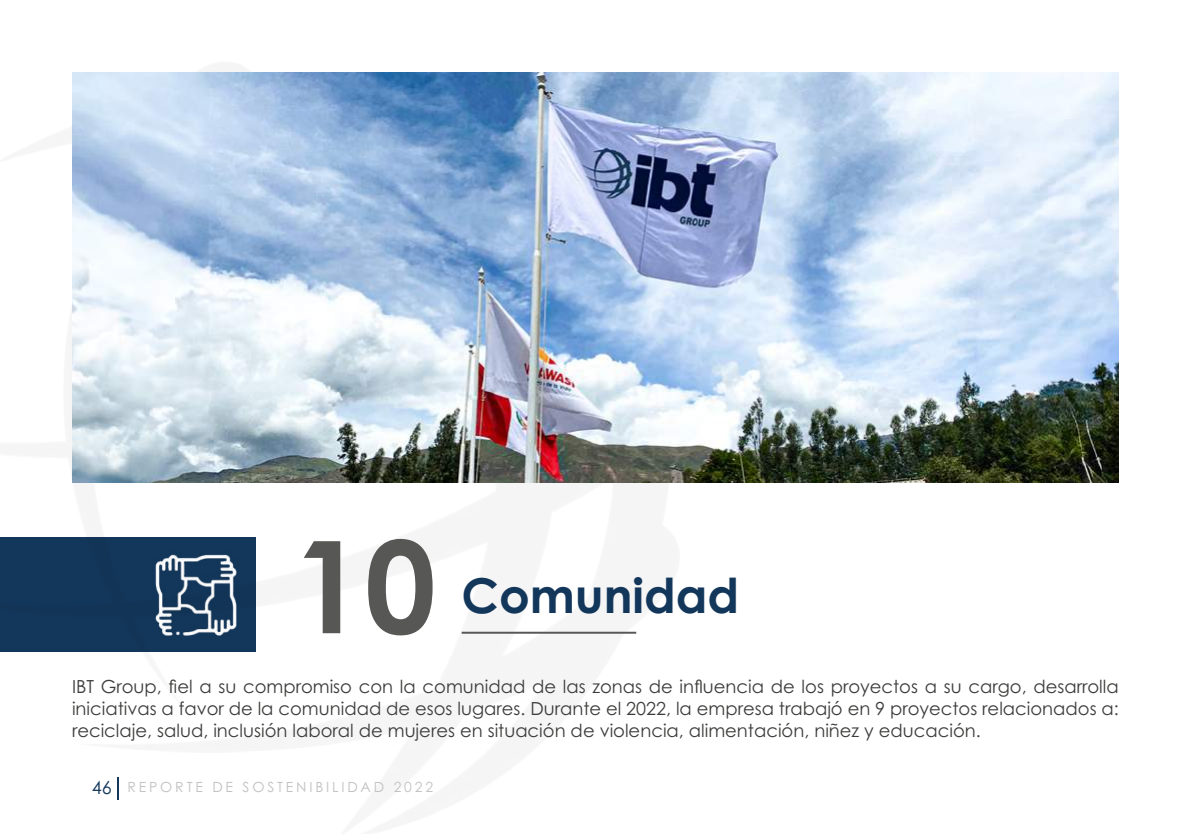
<style>
.page{position:relative;width:1191px;height:840px;background:#fff}
.page>*{position:absolute;margin:0;border:0;box-sizing:border-box;transform-origin:0 0}
.t1{font:700 128px "Century Gothic Pro";color:#575756}
.t2{font:700 48px "Century Gothic Pro";color:#13375b}
.t3{font:18px/21.6px "Century Gothic Pro";color:#3c3c3b;text-align:justify}
.t4{font:14px "Century Gothic Pro";letter-spacing:.2em;color:#c2c2c2}
.s1{font-size:18px;color:#13375b}
</style>
<div class="page">
<hr style="left:461px;top:631px;width:175px;height:2px;background:#575756">
<div style="left:0;top:537px;width:256px;height:114px;background:#13375b"></div>
<img style="left:155px;top:554px;width:82px;height:82px">
<img style="left:72px;top:72px;width:1047px;height:410px">
<hr style="left:117px;top:777px;width:2px;height:22px;background:#13375b">
<h1 class="t1" style="left:293px;top:506px;width:145px">10</h1>
<h2 class="t2" style="left:461px;top:565px;width:279px">Comunidad</h2>
<p class="t3" style="left:72px;top:675px;width:1048px">IBT Group, fiel a su compromiso con la comunidad de las zonas de influencia de los proyectos a su cargo, desarrolla iniciativas a favor de la comunidad de esos lugares. Durante el 2022, la empresa trabajó en 9 proyectos relacionados a: reciclaje, salud, inclusión laboral de mujeres en situación de violencia, alimentación, niñez y educación.</p>
<p class="t4" style="left:92px;top:777px;width:343px"><span class="s1">46</span> REPORTE DE SOSTENIBILIDAD 2022</p>
</div>
